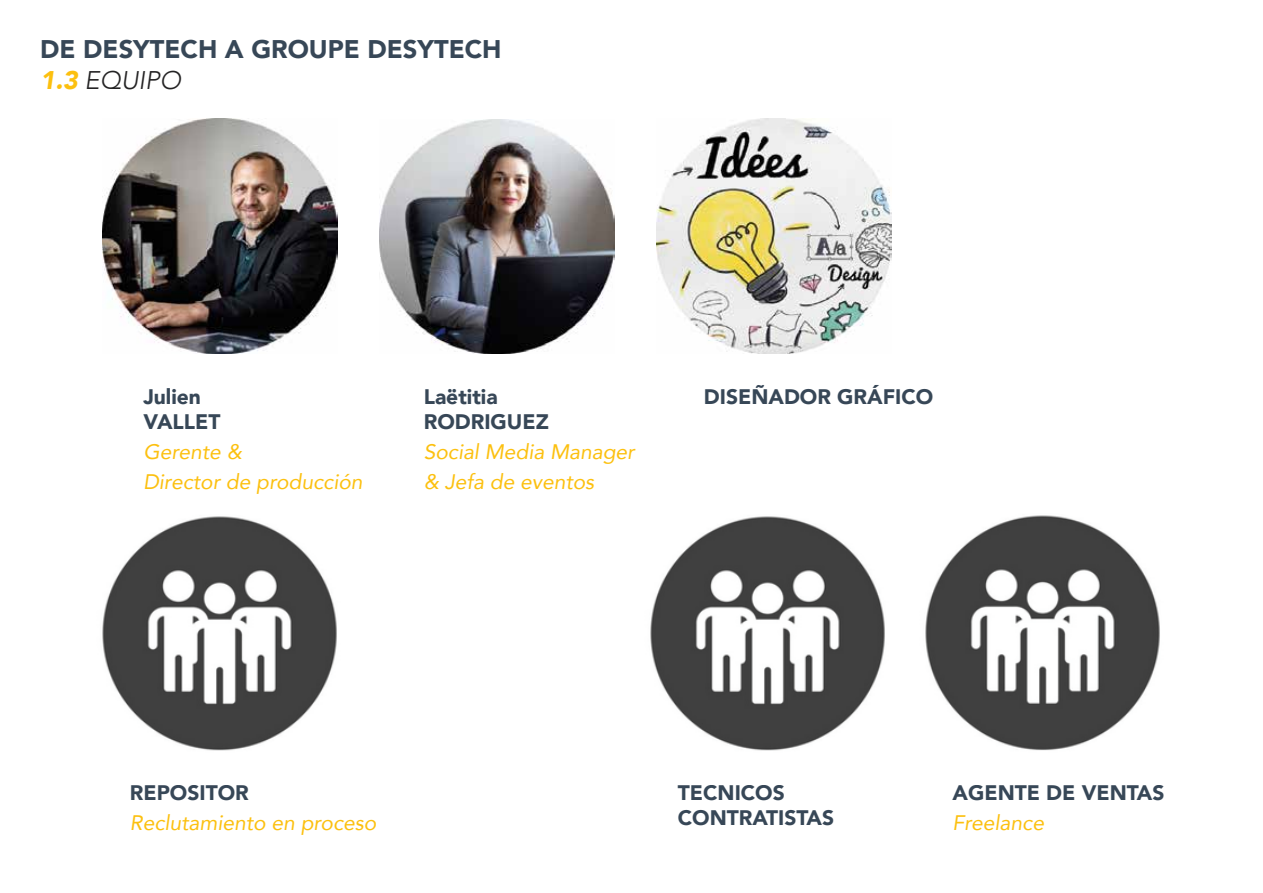
<style>
.page{position:relative;width:1263px;height:893px;background:#fff}
.page>*{position:absolute;margin:0;border:0;box-sizing:border-box;transform-origin:0 0}
.t1{font:900 25.5px/30.6px "Avenir";color:#374757}
.t2{font:italic 21px/30px "Avenir";color:#fcc00f}
.t3{font:900 21px/25.2px "Avenir";color:#374757}
.s1{font-style:italic;color:#fcc00f}
.s2{font-weight:300;font-style:italic;color:#242324}
</style>
<div class="page">
<img style="left:103px;top:119px;width:235px;height:235px">
<img style="left:380px;top:119px;width:234px;height:235px">
<img style="left:657px;top:119px;width:235px;height:235px">
<img style="left:650px;top:516px;width:235px;height:235px">
<img style="left:102px;top:516px;width:235px;height:235px">
<img style="left:925px;top:515px;width:235px;height:236px">
<p class="t1" style="left:40px;top:33px;width:463px">DE DESYTECH A GROUPE DESYTECH<br><span class="s1">1.3</span> <span class="s2">EQUIPO</span></p>
<p class="t3" style="left:143px;top:383px;width:79px">Julien<br>VALLET</p>
<p class="t2" style="left:143px;top:436px;width:221px">Gerente &amp;<br>Director de producción</p>
<p class="t3" style="left:424px;top:383px;width:127px">Laëtitia<br>RODRIGUEZ</p>
<p class="t2" style="left:424px;top:436px;width:212px">Social Media Manager &amp; Jefa de eventos</p>
<p class="t3" style="left:704px;top:384px;width:231px">DISEÑADOR GRÁFICO</p>
<p class="t3" style="left:130px;top:779px;width:120px">REPOSITOR</p>
<p class="t2" style="left:130px;top:807px;width:248px">Reclutamiento en proceso</p>
<p class="t3" style="left:678px;top:779px;width:158px">TÉCNICOS<br>CONTRATISTAS</p>
<p class="t3" style="left:952px;top:779px;width:213px">AGENTE DE VENTAS</p>
<p class="t2" style="left:952px;top:807px;width:93px">Freelance</p>
</div>
